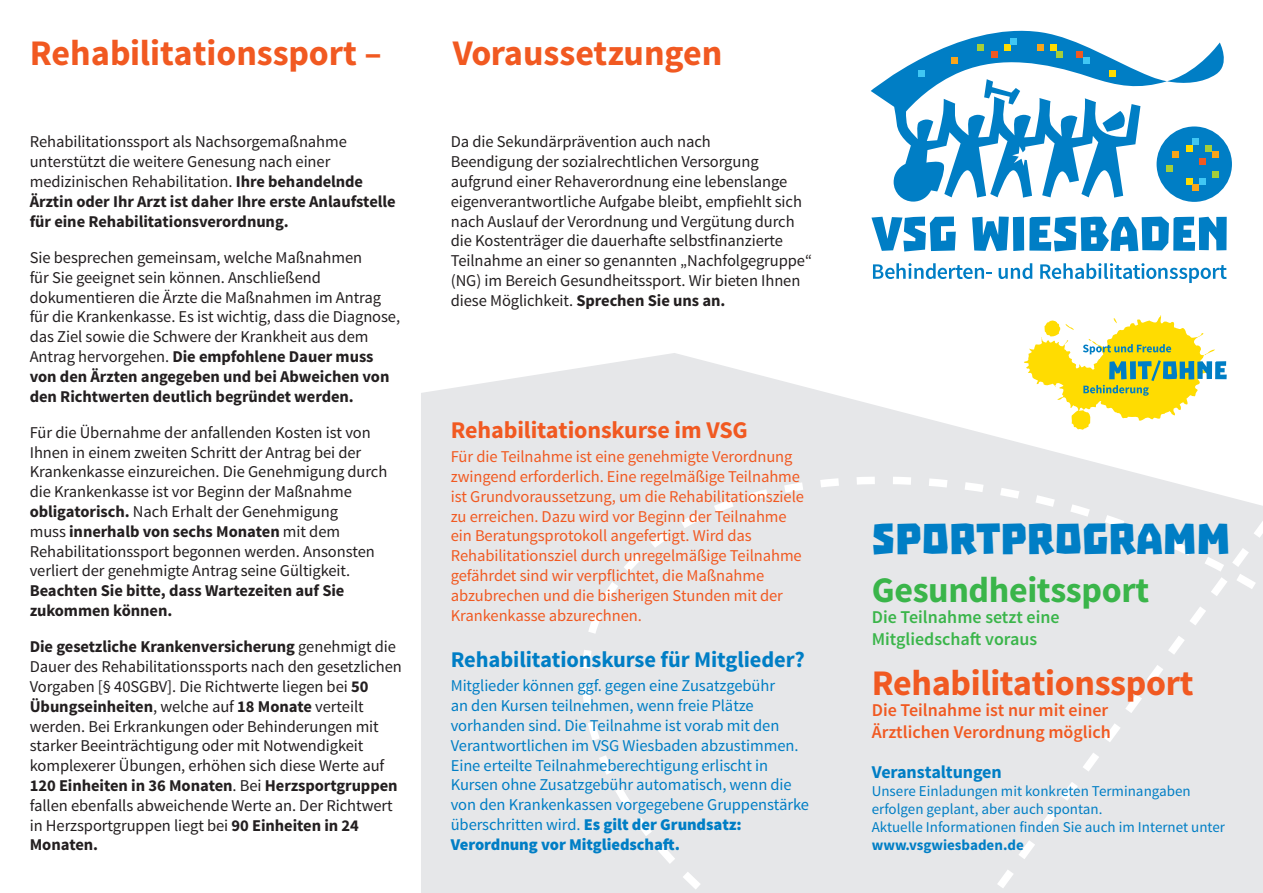
<style>
.page{position:relative;width:1263px;height:893px;background:#fff}
.page>*{position:absolute;margin:0;border:0;box-sizing:border-box;transform-origin:0 0}
.t1{font:48.75px "Troika";color:#007ec5}
.t2{font:700 36px "Source Sans Pro";letter-spacing:-.01em;color:#f15921}
.t3{font:700 36px "Source Sans Pro";letter-spacing:-.01em;color:#3ab54a}
.t4{font:700 24px "Source Sans Pro";letter-spacing:-.005em;color:#f15921}
.t5{font:700 22.5px "Source Sans Pro";letter-spacing:-.005em;color:#007ec5}
.t6{font:600 18px/21.6px "Source Sans Pro";color:#f15921}
.t7{font:600 18px/21.6px "Source Sans Pro";color:#3ab54a}
.t8{font:700 18px "Source Sans Pro";letter-spacing:-.005em;color:#007ec5}
.t9{font:16.5px/19.8px "Source Sans Pro";letter-spacing:-.005em;color:#231f20}
.t10{font:16.5px/19.8px "Source Sans Pro";letter-spacing:-.005em;color:#f15921}
.t11{font:16.5px/19.8px "Source Sans Pro";letter-spacing:-.005em;color:#007ec5}
.t12{font:700 16.5px/19.8px "Source Sans Pro";letter-spacing:-.005em;color:#231f20}
.t13{font:15px/18px "Source Sans Pro";color:#007ec5}
.t14{font:700 15px "Source Sans Pro";color:#007ec5}
.s1{font-weight:700}
.s2{font-weight:900}
</style>
<div class="page">
<svg style="left:421px;top:353px;width:504px;height:540px;background:#e8e9eb"></svg>
<div style="left:591px;top:445px;width:334px;height:64px;background:#e6e7e9"></div>
<div style="left:566px;top:642px;width:16px;height:251px;background:#e6e7e9"></div>
<div style="left:582px;top:509px;width:343px;height:384px;background:#e6e7e9"></div>
<div style="left:1156px;top:126px;width:76px;height:76px;background:#007ec5;border-radius:50%"></div>
<svg style="left:871px;top:31px;width:296px;height:171px"></svg>
<svg style="left:1167px;top:42px;width:57px;height:41px"></svg>
<svg style="left:984px;top:79px;width:36px;height:26px"></svg>
<svg style="left:871px;top:217px;width:85px;height:35px"></svg>
<svg style="left:972px;top:217px;width:255px;height:35px"></svg>
<svg style="left:873px;top:263px;width:119px;height:16px"></svg>
<svg style="left:998px;top:263px;width:34px;height:16px"></svg>
<svg style="left:1040px;top:263px;width:187px;height:20px"></svg>
<svg style="left:1109px;top:71px;width:6px;height:6px"></svg>
<div style="left:1083px;top:57px;width:6px;height:7px;background:#40c7f4"></div>
<div style="left:1076px;top:51px;width:7px;height:6px;background:#f15921"></div>
<div style="left:1056px;top:51px;width:7px;height:6px;background:#a6ce39"></div>
<div style="left:1050px;top:44px;width:6px;height:7px;background:#ffdc01"></div>
<div style="left:1037px;top:44px;width:6px;height:7px;background:#f9a51b"></div>
<div style="left:1004px;top:44px;width:6px;height:7px;background:#ffdc01"></div>
<svg style="left:991px;top:51px;width:6px;height:6px"></svg>
<div style="left:977px;top:44px;width:7px;height:7px;background:#a6ce39"></div>
<div style="left:951px;top:57px;width:7px;height:7px;background:#f9a51b"></div>
<div style="left:918px;top:71px;width:7px;height:6px;background:#40c7f4"></div>
<svg style="left:1186px;top:178px;width:6px;height:6px"></svg>
<svg style="left:1166px;top:165px;width:6px;height:6px"></svg>
<div style="left:1199px;top:158px;width:6px;height:7px;background:#f15921"></div>
<div style="left:1186px;top:145px;width:6px;height:7px;background:#ffdc01"></div>
<div style="left:1192px;top:138px;width:7px;height:7px;background:#40c7f4"></div>
<div style="left:1205px;top:145px;width:7px;height:7px;background:#a6ce39"></div>
<div style="left:1192px;top:184px;width:7px;height:7px;background:#f9a51b"></div>
<svg style="left:1212px;top:152px;width:6px;height:6px"></svg>
<div style="left:1212px;top:171px;width:6px;height:7px;background:#a6ce39"></div>
<svg style="left:1199px;top:178px;width:6px;height:6px"></svg>
<div style="left:1172px;top:152px;width:7px;height:6px;background:#f9a51b"></div>
<div style="left:1010px;top:38px;width:7px;height:6px;background:#40c7f4"></div>
<svg style="left:1024px;top:315px;width:203px;height:49px"></svg>
<svg style="left:925px;top:364px;width:338px;height:529px"></svg>
<h2 class="t2" style="left:30px;top:30px;width:353px">Rehabilitationssport –</h2>
<h2 class="t2" style="left:453px;top:30px;width:271px">Voraussetzungen</h2>
<p class="t9" style="left:30px;top:132px;width:367px">Rehabilitationssport als Nachsorgemaßnahme unterstützt die weitere Genesung nach einer medizinischen Rehabilitation. <span class="s1">Ihre behandelnde Ärztin oder Ihr Arzt ist daher Ihre erste Anlaufstelle für eine Rehabilitationsverordnung.</span></p>
<p class="t9" style="left:30px;top:248px;width:372px">Sie besprechen gemeinsam, welche Maßnahmen<br>für Sie geeignet sein können. Anschließend dokumentieren die Ärzte die Maßnahmen im Antrag für die Krankenkasse. Es ist wichtig, dass die Diagnose, das Ziel sowie die Schwere der Krankheit aus dem Antrag hervorgehen. <span class="s1">Die empfohlene Dauer muss von den Ärzten angegeben und bei Abweichen von den Richtwerten deutlich begründet werden.</span></p>
<p class="t9" style="left:30px;top:423px;width:359px">Für die Übernahme der anfallenden Kosten ist von Ihnen in einem zweiten Schritt der Antrag bei der Krankenkasse einzureichen. Die Genehmigung durch die Krankenkasse ist vor Beginn der Maßnahme <span class="s1">obligatorisch.</span> Nach Erhalt der Genehmigung<br>muss <span class="s1">innerhalb von sechs Monaten</span> mit dem Rehabilitationssport begonnen werden. Ansonsten verliert der genehmigte Antrag seine Gültigkeit.</p>
<p class="t12" style="left:30px;top:581px;width:316px">Beachten Sie bitte, dass Wartezeiten auf Sie zukommen können.</p>
<p class="t9" style="left:30px;top:637px;width:374px"><span class="s1">Die gesetzliche Krankenversicherung</span> genehmigt die Dauer des Rehabilitationssports nach den gesetzlichen Vorgaben [§ 40SGBV]. Die Richtwerte liegen bei <span class="s1">50<br>Übungseinheiten</span>, welche auf <span class="s1">18 Monate</span> verteilt werden. Bei Erkrankungen oder Behinderungen mit starker Beeinträchtigung oder mit Notwendigkeit komplexerer Übungen, erhöhen sich diese Werte auf <span class="s1">120 Einheiten in 36 Monaten</span>. Bei <span class="s1">Herzsportgruppen </span>fallen ebenfalls abweichende Werte an. Der Richtwert in Herzsportgruppen liegt bei <span class="s1">90 Einheiten in 24<br>Monaten.</span></p>
<p class="t9" style="left:451px;top:132px;width:363px">Da die Sekundärprävention auch nach<br>Beendigung der sozialrechtlichen Versorgung aufgrund einer Rehaverordnung eine lebenslange eigenverantwortliche Aufgabe bleibt, empfiehlt sich nach Auslauf der Verordnung und Vergütung durch die Kostenträger die dauerhafte selbstfinanzierte Teilnahme an einer so genannten „Nachfolgegruppe“ (NG) im Bereich Gesundheitssport. Wir bieten Ihnen diese Möglichkeit. <span class="s1">Sprechen Sie uns an.</span></p>
<h3 class="t4" style="left:451px;top:415px;width:299px">Rehabilitationskurse im VSG</h3>
<p class="t10" style="left:451px;top:447px;width:355px">Für die Teilnahme ist eine genehmigte Verordnung zwingend erforderlich. Eine regelmäßige Teilnahme ist Grundvoraussetzung, um die Rehabilitationsziele zu erreichen. Dazu wird vor Beginn der Teilnahme ein Beratungsprotokoll angefertigt. Wird das Rehabilitationsziel durch unregelmäßige Teilnahme gefährdet sind wir verpflichtet, die Maßnahme abzubrechen und die bisherigen Stunden mit der Krankenkasse abzurechnen.</p>
<h3 class="t5" style="left:451px;top:645px;width:356px">Rehabilitationskurse für Mitglieder?</h3>
<p class="t11" style="left:451px;top:676px;width:360px">Mitglieder können ggf. gegen eine Zusatzgebühr<br>an den Kursen teilnehmen, wenn freie Plätze vorhanden sind. Die Teilnahme ist vorab mit den Verantwortlichen im VSG Wiesbaden abzustimmen.<br>Eine erteilte Teilnahmeberechtigung erlischt in Kursen ohne Zusatzgebühr automatisch, wenn die von den Krankenkassen vorgegebene Gruppenstärke überschritten wird. <span class="s2">Es gilt der Grundsatz:<br>Verordnung vor Mitgliedschaft.</span></p>
<h1 class="t1" style="left:872px;top:516px;width:360px">Sportprogramm</h1>
<h2 class="t3" style="left:872px;top:567px;width:279px">Gesundheitssport</h2>
<p class="t7" style="left:872px;top:607px;width:189px">Die Teilnahme setzt eine<br>Mitgliedschaft voraus</p>
<h2 class="t2" style="left:872px;top:659px;width:323px">Rehabilitationssport</h2>
<p class="t6" style="left:872px;top:700px;width:241px">Die Teilnahme ist nur mit einer<br>Ärztlichen Verordnung möglich</p>
<p class="t8" style="left:872px;top:760px;width:132px">Veranstaltungen</p>
<p class="t13" style="left:872px;top:782px;width:355px">Unsere Einladungen mit konkreten Terminangaben erfolgen geplant, aber auch spontan.<br>Aktuelle Informationen finden Sie auch im Internet unter</p>
<p class="t14" style="left:872px;top:835px;width:154px">www.vsgwiesbaden.de</p>
</div>
